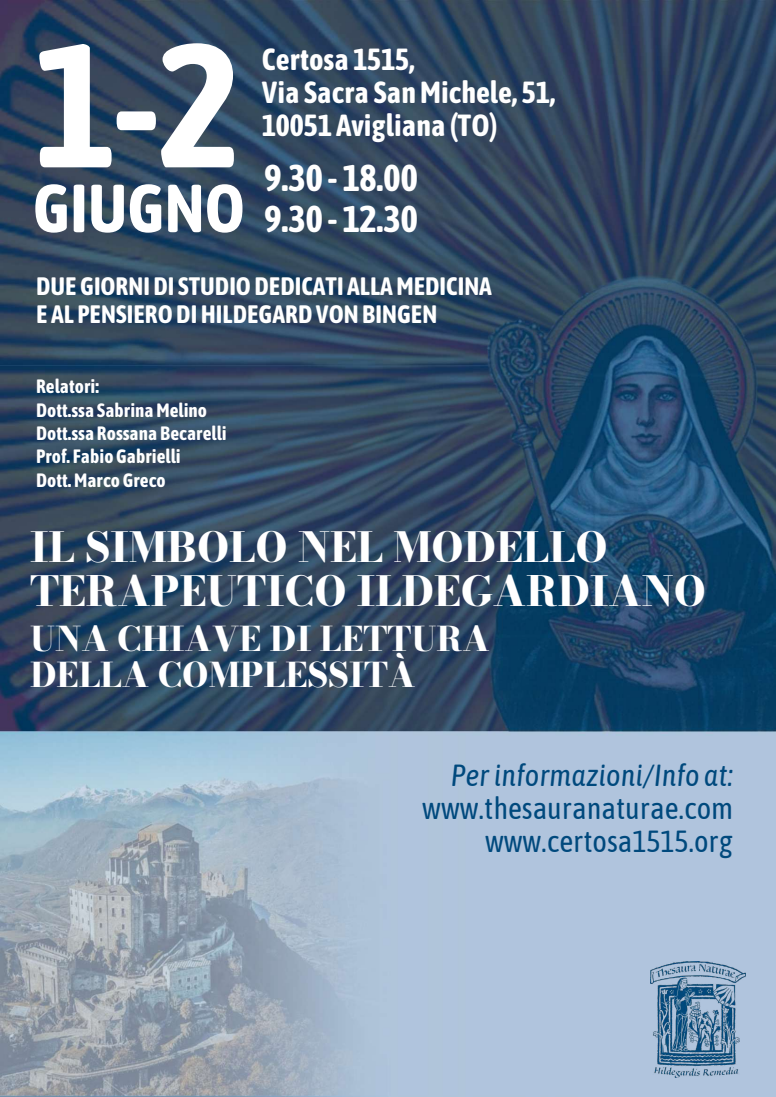
<style>
.page{position:relative;width:776px;height:1097px;background:#fff}
.page>*{position:absolute;margin:0;border:0;box-sizing:border-box;transform-origin:0 0}
.t1{font:700 175.12px "Asap Condensed";color:#fff}
.t2{font:700 67.56px "Asap Condensed";color:#fff}
.t3{font:800 41px/44.1px "Bodoni Moda";color:#fff}
.t4{font:700 37.19px/40.6px "Asap Condensed";color:#fff}
.t5{font:800 33.69px/36.1px "Bodoni Moda";color:#fff}
.t6{font:700 30.44px/33.1px "Asap Condensed";color:#fff}
.t7{font:30.44px/32.8px "Asap Condensed";color:#00497d;text-align:right}
.t8{font:italic 30.44px "Asap Condensed";color:#00497d}
.t9{font:700 25.12px/27.2px "Asap Condensed";color:#fff}
.t10{font:700 19.25px/23.4px "Asap Condensed";color:#fff}
</style>
<div class="page">
<img style="left:0;top:0;width:775px;height:1096px">
<img style="left:650px;top:961px;width:95px;height:116px">
<h1 class="t1" style="left:34px;top:4px;width:207px">1-2</h1>
<h2 class="t2" style="left:33px;top:169px;width:214px">GIUGNO</h2>
<h3 class="t6" style="left:262px;top:42px;width:295px">Certosa 1515,<br>Via Sacra SanMichele, 51,<br>10051 Avigliana (TO)</h3>
<h3 class="t4" style="left:264px;top:158px;width:155px">9.30 - 18.00<br>9.30 - 12.30</h3>
<h3 class="t9" style="left:36px;top:273px;width:457px">DUEGIORNIDI STUDIODEDICATI ALLAMEDICINA<br>E AL PENSIERODIHILDEGARDVONBINGEN</h3>
<p class="t10" style="left:36px;top:374px;width:192px">Relatori:<br>Dott.ssa SabrinaMelino<br>Dott.ssa Rossana Becarelli<br>Prof. FabioGabrielli<br>Dott.MarcoGreco</p>
<h3 class="t3" style="left:30px;top:525px;width:677px">IL SIMBOLO NEL MODELLO<br>TERAPEUTICO ILDEGARDIANO</h3>
<h3 class="t5" style="left:30px;top:621px;width:461px">UNA CHIAVE DI LETTURA<br>DELLA COMPLESSITÀ</h3>
<h3 class="t8" style="left:450px;top:757px;width:284px">Perinformazioni/Info at:</h3>
<h3 class="t7" style="left:422px;top:791px;width:312px">www.thesauranaturae.com www.certosa1515.org</h3>
</div>
